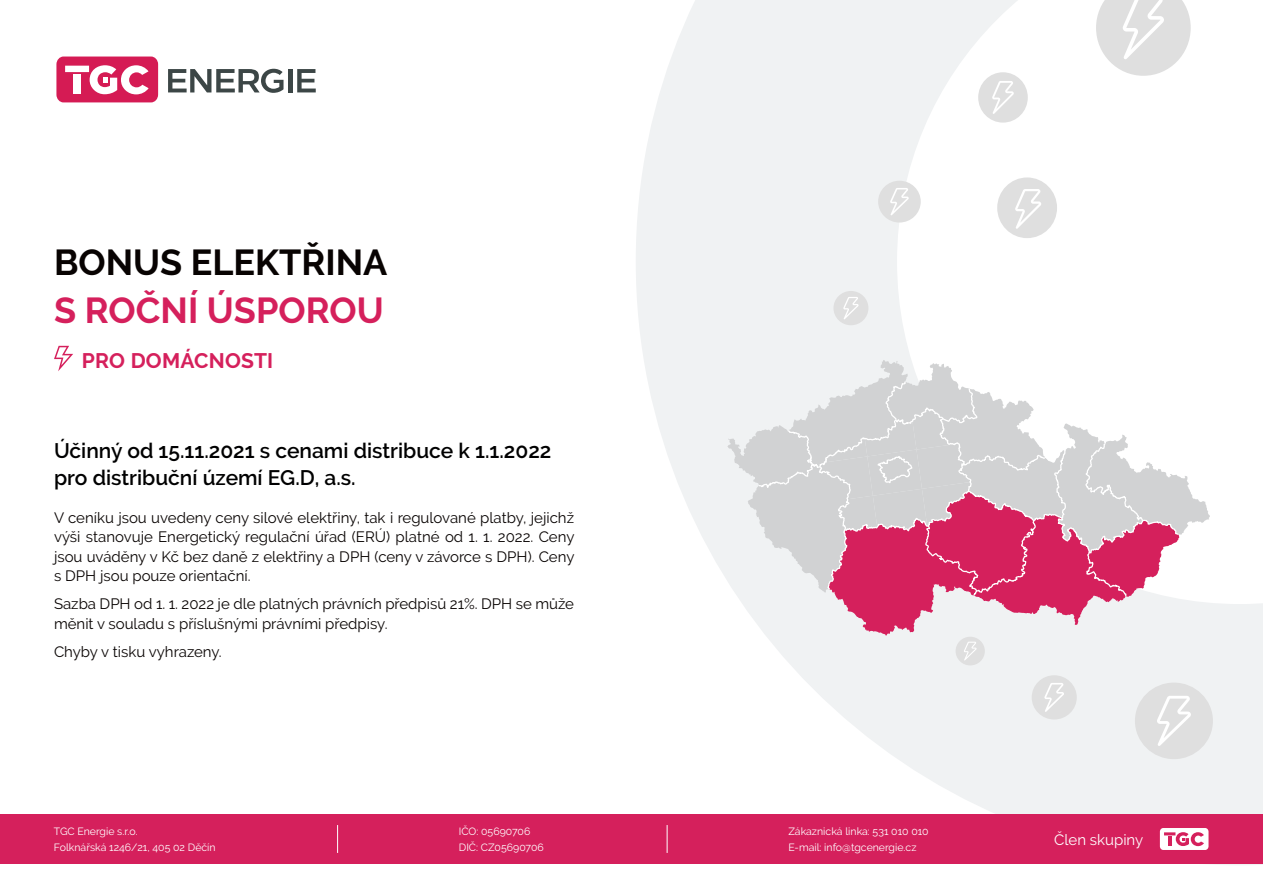
<style>
.page{position:relative;width:1263px;height:893px;background:#fff}
.page>*{position:absolute;margin:0;border:0;box-sizing:border-box;transform-origin:0 0}
.t1{font:700 36px "Raleway";color:#080302}
.t2{font:700 36px "Raleway";color:#d5205c}
.Podnadpis{font:600 21px/27px "Raleway";color:#000001}
.t3{font:700 21px "Raleway";letter-spacing:.01em;color:#d5205c}
.t4{font:15px/19.5px "Raleway";color:#080302;text-align:justify}
.t5{font:15px "Raleway";color:#fff}
.t6{font:700 15px "Raleway";color:#fff}
.t7{font:10.5px/16.5px "Raleway";color:#fff}
</style>
<div class="page">
<svg style="left:54px;top:346px;width:19px;height:25px"></svg>
<svg style="left:168px;top:69px;width:115px;height:24px"></svg>
<hr style="left:288px;top:69px;width:4px;height:23px;background:#3c4646">
<svg style="left:297px;top:69px;width:19px;height:23px"></svg>
<div style="left:56px;top:57px;width:102px;height:45px;background:#d51b54;border-radius:7px"></div>
<svg style="left:65px;top:65px;width:84px;height:29px"></svg>
<svg style="left:636px;top:0;width:627px;height:865px"></svg>
<div style="left:997px;top:177px;width:60px;height:61px;background:#dfdfdf;border-radius:50%"></div>
<svg style="left:1015px;top:189px;width:26px;height:40px"></svg>
<div style="left:978px;top:72px;width:50px;height:51px;background:#dfdfdf;border-radius:50%"></div>
<svg style="left:992px;top:81px;width:22px;height:33px"></svg>
<div style="left:878px;top:181px;width:43px;height:42px;background:#dfdfdf;border-radius:50%"></div>
<svg style="left:890px;top:188px;width:19px;height:27px"></svg>
<div style="left:833px;top:291px;width:35px;height:34px;background:#dfdfdf;border-radius:50%"></div>
<svg style="left:843px;top:297px;width:15px;height:22px"></svg>
<div style="left:955px;top:637px;width:30px;height:28px;background:#dfdfdf;border-radius:50%"></div>
<svg style="left:964px;top:642px;width:12px;height:18px"></svg>
<div style="left:1032px;top:675px;width:45px;height:44px;background:#dfdfdf;border-radius:50%"></div>
<svg style="left:1044px;top:683px;width:20px;height:29px"></svg>
<div style="left:1135px;top:683px;width:78px;height:76px;background:#dfdfdf;border-radius:50%"></div>
<svg style="left:1157px;top:696px;width:34px;height:50px"></svg>
<svg style="left:1096px;top:0;width:95px;height:76px"></svg>
<div style="left:0;top:814px;width:1263px;height:50px;background:#d5205c"></div>
<div style="left:1160px;top:828px;width:48px;height:22px;background:#fff;border-radius:4px"></div>
<svg style="left:1164px;top:832px;width:40px;height:14px"></svg>
<svg style="left:667px;top:825px;width:1px;height:28px"></svg>
<svg style="left:337px;top:825px;width:1px;height:28px"></svg>
<svg style="left:727px;top:360px;width:483px;height:276px"></svg>
<h1 class="t1" style="left:54px;top:242px;width:335px">BONUS ELEKTŘINA</h1>
<h1 class="t2" style="left:54px;top:290px;width:331px">S ROČNÍ ÚSPOROU</h1>
<h2 class="t3" style="left:82px;top:348px;width:193px">PRO DOMÁCNOSTI</h2>
<p class="Podnadpis" style="left:54px;top:435px;width:499px">Účinný od 15.11.2021 s cenami distribuce k 1.1.2022 pro distribuční území EG.D, a.s.</p>
<p class="t4" style="left:54px;top:508px;width:522px">V ceníku jsou uvedeny ceny silové elektřiny, tak i regulované platby, jejichž výši stanovuje Energetický regulační úřad (ERÚ) platné od 1. 1. 2022. Ceny jsou uváděny v Kč bez daně z elektřiny a DPH (ceny v závorce s DPH). Ceny s DPH jsou pouze orientační.</p>
<p class="t4" style="left:54px;top:594px;width:522px">Sazba DPH od 1. 1. 2022 je dle platných právních předpisů 21%. DPH se může měnit v souladu s příslušnými právními předpisy.</p>
<p class="t4" style="left:54px;top:642px;width:169px">Chyby v tisku vyhrazeny.</p>
<p class="t7" style="left:54px;top:823px;width:163px">TGC Energie s.r.o.<br>Folknářská 1246/21, 405 02 Děčín</p>
<p class="t7" style="left:459px;top:823px;width:86px">IČO: 05690706<br>DIČ: CZ05690706</p>
<p class="t7" style="left:788px;top:823px;width:142px">Zákaznická linka: 531 010 010<br>E-mail: info@tgcenergie.cz</p>
<p class="t5" style="left:1054px;top:831px;width:91px">Člen skupiny</p>
<p class="t6" style="left:1116px;top:831px;width:32px">piny</p>
</div>
